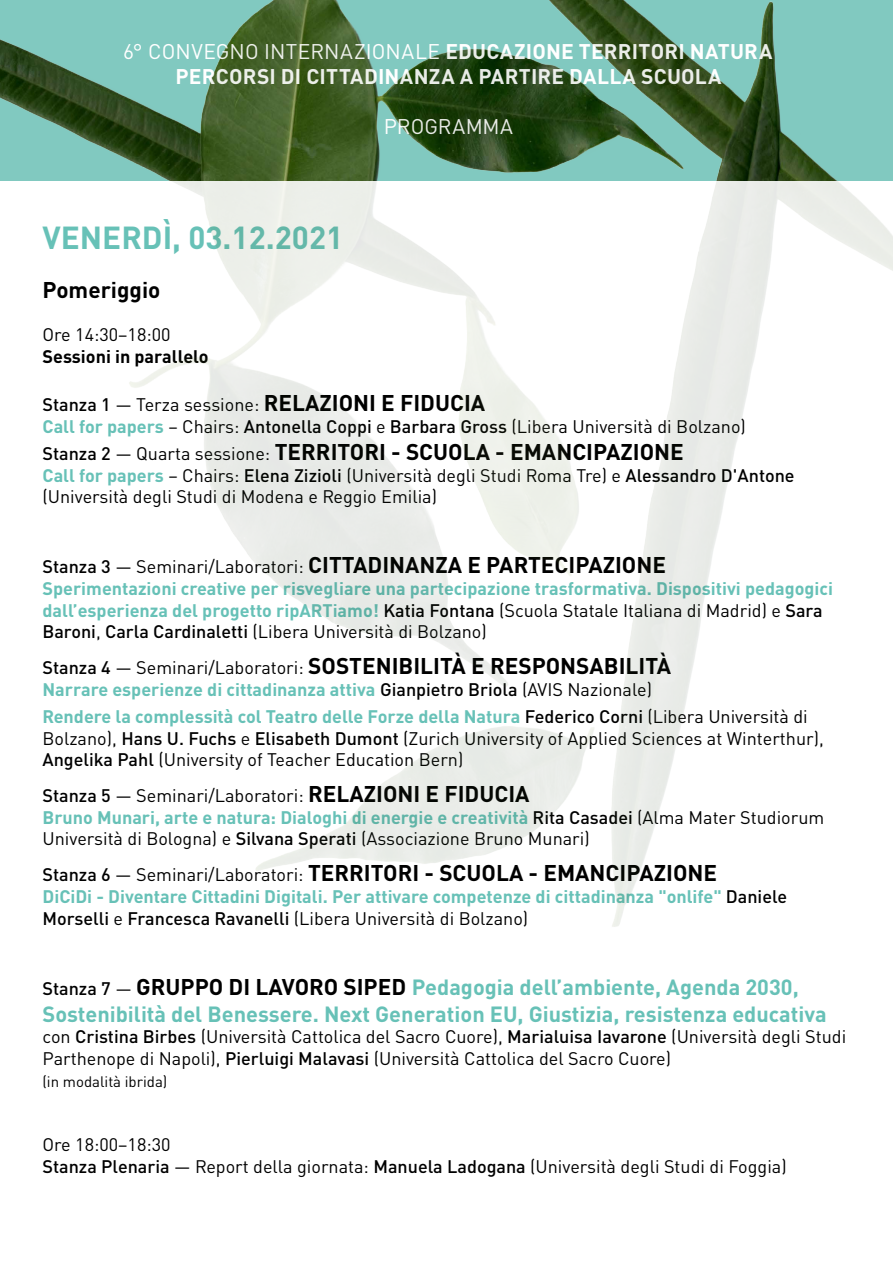
<style>
.page{position:relative;width:893px;height:1263px;background:#fff}
.page>*{position:absolute;margin:0;border:0;box-sizing:border-box;transform-origin:0 0}
.t1{font:700 31.5px "DINOT";color:#67c1b7}
.t2{font:700 22.5px "DINOT";color:#000}
.t3{font:700 21.75px/27px "DINOT";color:#67c1b7}
.t4{font:700 21px/25.2px "DINOT";letter-spacing:.01em;color:#fff;text-align:center}
.t5{font:21px "DINOT";color:#fff}
.t6{font:18px/21.6px "DINOT";color:#000}
.t7{font:700 18px/21.6px "DINOT";color:#67c1b7}
.t8{font:700 18px "DINOT";color:#000}
.t9{font:15px "DINOT";color:#000}
.s1{font-weight:400}
.s2{font-weight:500;font-size:18px}
.s3{font-weight:400;font-size:18px}
.s4{font-weight:700;color:#67c1b7}
.s5{font-weight:500}
.s6{font-weight:500;color:#000}
.s7{font-weight:400;color:#000}
.s8{font-weight:700;font-size:22.5px}
.s9{font-weight:500;font-size:18px;color:#000}
.s10{font-weight:400;font-size:18px;color:#000}
.s11{font-size:22.5px;color:#000}
</style>
<div class="page">
<img style="left:0;top:0;width:893px;height:927px">
<p class="t4" style="left:123px;top:38px;width:651px"><span class="s1">6° CONVEGNO INTERNAZIONALE</span> EDUCAZIONE TERRITORI NATURA<br>PERCORSI DI CITTADINANZA A PARTIRE DALLA SCUOLA</p>
<p class="t5" style="left:384px;top:113px;width:131px">PROGRAMMA</p>
<h1 class="t1" style="left:43px;top:217px;width:302px">VENERDÌ, 03.12.2021</h1>
<p class="t2" style="left:43px;top:275px;width:119px">Pomeriggio</p>
<p class="t6" style="left:43px;top:324px;width:130px">Ore 14:30–18:00</p>
<p class="t8" style="left:43px;top:345px;width:168px">Sessioni in parallelo</p>
<p class="t2" style="left:43px;top:389px;width:444px"><span class="s2">Stanza 1</span> <span class="s3">— Terza sessione:</span> RELAZIONI E FIDUCIA</p>
<p class="t6" style="left:43px;top:415px;width:705px"><span class="s4">Call for papers</span> – Chairs: <span class="s5">Antonella Coppi</span> e <span class="s5">Barbara Gross</span> (Libera Università di Bolzano)</p>
<p class="t2" style="left:43px;top:437px;width:643px"><span class="s2">Stanza 2</span> <span class="s3">— Quarta sessione:</span> TERRITORI - SCUOLA - EMANCIPAZIONE</p>
<p class="t6" style="left:43px;top:464px;width:754px"><span class="s4">Call for papers</span> – Chairs: <span class="s5">Elena Zizioli</span> (Università degli Studi Roma Tre) e <span class="s5">Alessandro D'Antone </span>(Università degli Studi di Modena e Reggio Emilia)</p>
<p class="t2" style="left:43px;top:551px;width:625px"><span class="s2">Stanza 3</span> <span class="s3">— Seminari/Laboratori:</span> CITTADINANZA E PARTECIPAZIONE</p>
<p class="t7" style="left:43px;top:577px;width:792px">Sperimentazioni creative per risvegliare una partecipazione trasformativa. Dispositivi pedagogici dall’esperienza del progetto ripARTiamo! <span class="s6">Katia Fontana</span> <span class="s7">(Scuola Statale Italiana di Madrid) e</span> <span class="s6">Sara<br>Baroni</span><span class="s7">,</span> <span class="s6">Carla Cardinaletti</span> <span class="s7">(Libera Università di Bolzano)</span></p>
<p class="t2" style="left:43px;top:651px;width:630px"><span class="s2">Stanza 4</span> <span class="s3">— Seminari/Laboratori:</span> SOSTENIBILITÀ E RESPONSABILITÀ</p>
<p class="t7" style="left:43px;top:675px;width:767px;line-height:27px">Narrare esperienze di cittadinanza attiva <span class="s6">Gianpietro Briola</span> <span class="s7">(AVIS Nazionale)<br></span>Rendere la complessità col Teatro delle Forze della Natura <span class="s6">Federico Corni</span> <span class="s7">(Libera Università di</span></p>
<p class="t6" style="left:43px;top:727px;width:783px">Bolzano), <span class="s5">Hans U. Fuchs</span> e <span class="s5">Elisabeth Dumont</span> (Zurich University of Applied Sciences at Winterthur),<br><span class="s5">Angelika Pahl</span> (University of Teacher Education Bern)</p>
<p class="t6" style="left:43px;top:784px;width:783px"><span class="s5">Stanza 5</span> — Seminari/Laboratori: <span class="s8">RELAZIONI E FIDUCIA<br></span><span class="s4">Bruno Munari, arte e natura: Dialoghi di energie e creatività</span> <span class="s5">Rita Casadei</span> (Alma Mater Studiorum<br>Università di Bologna) e <span class="s5">Silvana Sperati</span> (Associazione Bruno Munari)</p>
<p class="t2" style="left:43px;top:858px;width:676px"><span class="s2">Stanza 6</span> <span class="s3">— Seminari/Laboratori:</span> TERRITORI - SCUOLA - EMANCIPAZIONE</p>
<p class="t7" style="left:43px;top:885px;width:746px">DiCiDi - Diventare Cittadini Digitali. Per attivare competenze di cittadinanza "onlife" <span class="s6">Daniele<br>Morselli</span> <span class="s7">e</span> <span class="s6">Francesca Ravanelli</span> <span class="s7">(Libera Università di Bolzano)</span></p>
<p class="t3" style="left:43px;top:973px;width:786px"><span class="s9">Stanza 7</span> <span class="s10">—</span> <span class="s11">GRUPPO DI LAVORO SIPED</span> Pedagogia dell’ambiente, Agenda 2030,<br>Sostenibilità del Benessere. Next Generation EU, Giustizia, resistenza educativa</p>
<p class="t6" style="left:43px;top:1026px;width:805px">con <span class="s5">Cristina Birbes</span> (Università Cattolica del Sacro Cuore), <span class="s5">Marialuisa Iavarone</span> (Università degli Studi<br>Parthenope di Napoli), <span class="s5">Pierluigi Malavasi</span> (Università Cattolica del Sacro Cuore)</p>
<p class="t9" style="left:43px;top:1072px;width:126px">(in modalità ibrida)</p>
<p class="t6" style="left:43px;top:1134px;width:746px">Ore 18:00–18:30<br><span class="s5">Stanza Plenaria</span> — Report della giornata: <span class="s5">Manuela Ladogana</span> (Università degli Studi di Foggia)</p>
</div>
